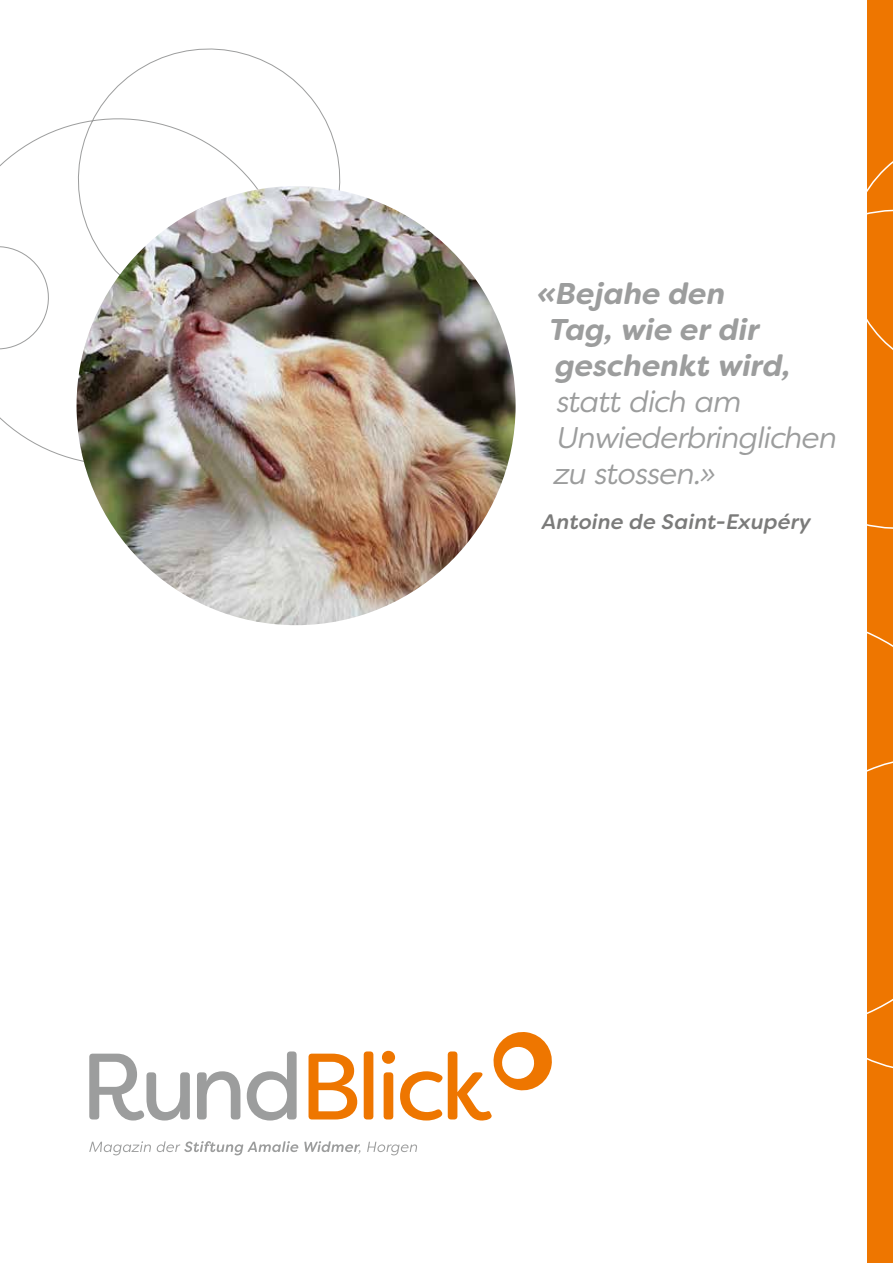
<style>
.page{position:relative;width:893px;height:1263px;background:#fff}
.page>*{position:absolute;margin:0;border:0;box-sizing:border-box;transform-origin:0 0}
.t1{font:italic 30px/36px "Filson Soft";letter-spacing:-.025em;color:#9c9d9d}
.t2{font:italic 700 30px/36px "Filson Soft";color:#9c9d9d}
.t3{font:italic 500 21px "Filson Soft";letter-spacing:.01em;color:#7b7b7a}
</style>
<div class="page">
<svg style="left:309px;top:1032px;width:243px;height:88px"></svg>
<svg style="left:89px;top:1051px;width:208px;height:69px"></svg>
<svg style="left:89px;top:1141px;width:328px;height:14px"></svg>
<svg style="left:0;top:48px;width:341px;height:438px"></svg>
<img style="left:77px;top:186px;width:439px;height:439px;border-radius:220px">
<div style="left:867px;top:0;width:26px;height:668px;background:#ee7600"></div>
<svg style="left:867px;top:161px;width:26px;height:368px"></svg>
<div style="left:867px;top:596px;width:26px;height:667px;background:#ee7600"></div>
<svg style="left:867px;top:631px;width:26px;height:438px"></svg>
<p class="t2" style="left:549px;top:276px;width:243px;text-indent:-12px">«Bejahe den<br>Tag, wie er dir geschenkt wird,</p>
<p class="t1" style="left:554px;top:384px;width:285px">statt dich am<br>Unwiederbringlichen zu stossen.»</p>
<p class="t3" style="left:542px;top:508px;width:271px">Antoine de Saint-Exupéry</p>
</div>
